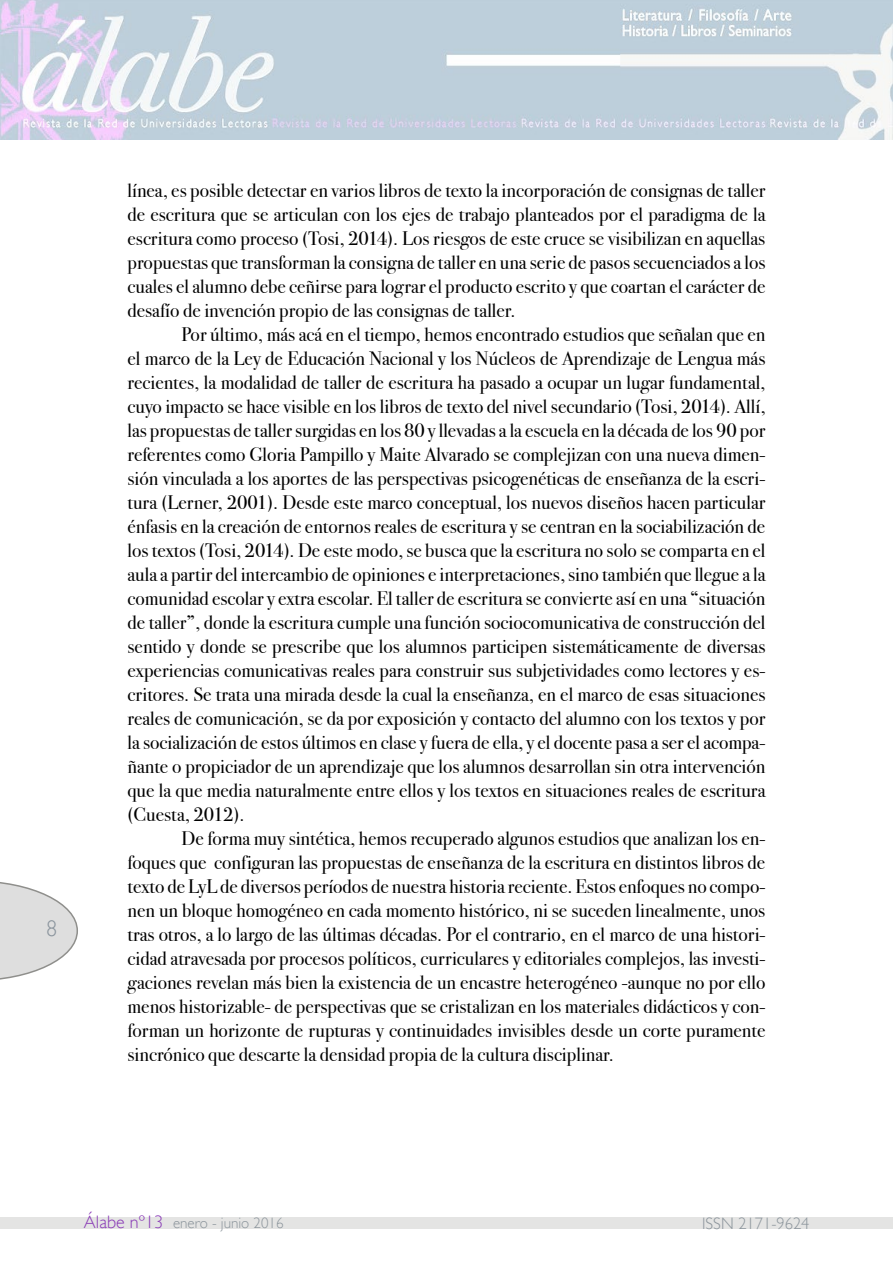
<style>
.page{position:relative;width:893px;height:1263px;background:#fff}
.page>*{position:absolute;margin:0;border:0;box-sizing:border-box;transform-origin:0 0}
.t1{font:300 22.5px "Gill Sans";color:#8a949d}
.t2{font:19.5px/24px "Bodoni Svty Two ITCTT Book";color:#000;text-align:justify}
.t3{font:300 16.5px "Gill Sans";color:#8c959c}
.t4{font:300 15px "Gill Sans";color:#8c959c}
.s1{font-size:18px;color:#893ab6}
</style>
<div class="page">
<svg style="left:0;top:882px;width:78px;height:98px"></svg>
<div style="left:0;top:1218px;width:893px;height:11px;background:#e4e4e3"></div>
<img style="left:0;top:0;width:893px;height:139px">
<p class="t1" style="left:46px;top:915px;width:13px">8</p>
<p class="t2" style="left:128px;top:178px;width:639px">línea, es posible detectar en varios libros de texto la incorporación de consignas de taller de escritura que se articulan con los ejes de trabajo planteados por el paradigma de la escritura como proceso (Tosi, 2014). Los riesgos de este cruce se visibilizan en aquellas propuestas que transforman la consigna de taller en una serie de pasos secuenciados a los cuales el alumno debe ceñirse para lograr el producto escrito y que coartan el carácter de desafío de invención propio de las consignas de taller.</p>
<p class="t2" style="left:128px;top:322px;width:639px;text-indent:54px">Por último, más acá en el tiempo, hemos encontrado estudios que señalan que en el marco de la Ley de Educación Nacional y los Núcleos de Aprendizaje de Lengua más recientes, la modalidad de taller de escritura ha pasado a ocupar un lugar fundamental, cuyo impacto se hace visible en los libros de texto del nivel secundario (Tosi, 2014). Allí, las propuestas de taller surgidas en los 80 y llevadas a la escuela en la década de los 90 por referentes como Gloria Pampillo y Maite Alvarado se complejizan con una nueva dimen&shy;sión vinculada a los aportes de las perspectivas psicogenéticas de enseñanza de la escri&shy;tura (Lerner, 2001). Desde este marco conceptual, los nuevos diseños hacen particular énfasis en la creación de entornos reales de escritura y se centran en la sociabilización de los textos (Tosi, 2014). De este modo, se busca que la escritura no solo se comparta en el aula a partir del intercambio de opiniones e interpretaciones, sino también que llegue a la comunidad escolar y extra escolar. El taller de escritura se convierte así en una “situación de taller”, donde la escritura cumple una función sociocomunicativa de construcción del sentido y donde se prescribe que los alumnos participen sistemáticamente de diversas experiencias comunicativas reales para construir sus subjetividades como lectores y es&shy;critores. Se trata una mirada desde la cual la enseñanza, en el marco de esas situaciones reales de comunicación, se da por exposición y contacto del alumno con los textos y por la socialización de estos últimos en clase y fuera de ella, y el docente pasa a ser el acompa&shy;ñante o propiciador de un aprendizaje que los alumnos desarrollan sin otra intervención que la que media naturalmente entre ellos y los textos en situaciones reales de escritura (Cuesta, 2012).</p>
<p class="t2" style="left:128px;top:826px;width:639px;text-indent:54px">De forma muy sintética, hemos recuperado algunos estudios que analizan los en&shy;foques que configuran las propuestas de enseñanza de la escritura en distintos libros de texto de LyL de diversos períodos de nuestra historia reciente. Estos enfoques no compo&shy;nen un bloque homogéneo en cada momento histórico, ni se suceden linealmente, unos tras otros, a lo largo de las últimas décadas. Por el contrario, en el marco de una histori&shy;cidad atravesada por procesos políticos, curriculares y editoriales complejos, las investi&shy;gaciones revelan más bien la existencia de un encastre heterogéneo -aunque no por ello menos historizable- de perspectivas que se cristalizan en los materiales didácticos y con&shy;forman un horizonte de rupturas y continuidades invisibles desde un corte puramente sincrónico que descarte la densidad propia de la cultura disciplinar.</p>
<p class="t4" style="left:84px;top:1214px;width:201px"><span class="s1">Álabe nº13</span> enero - junio 2016</p>
<p class="t3" style="left:702px;top:1214px;width:109px">ISSN 2171-9624</p>
</div>
